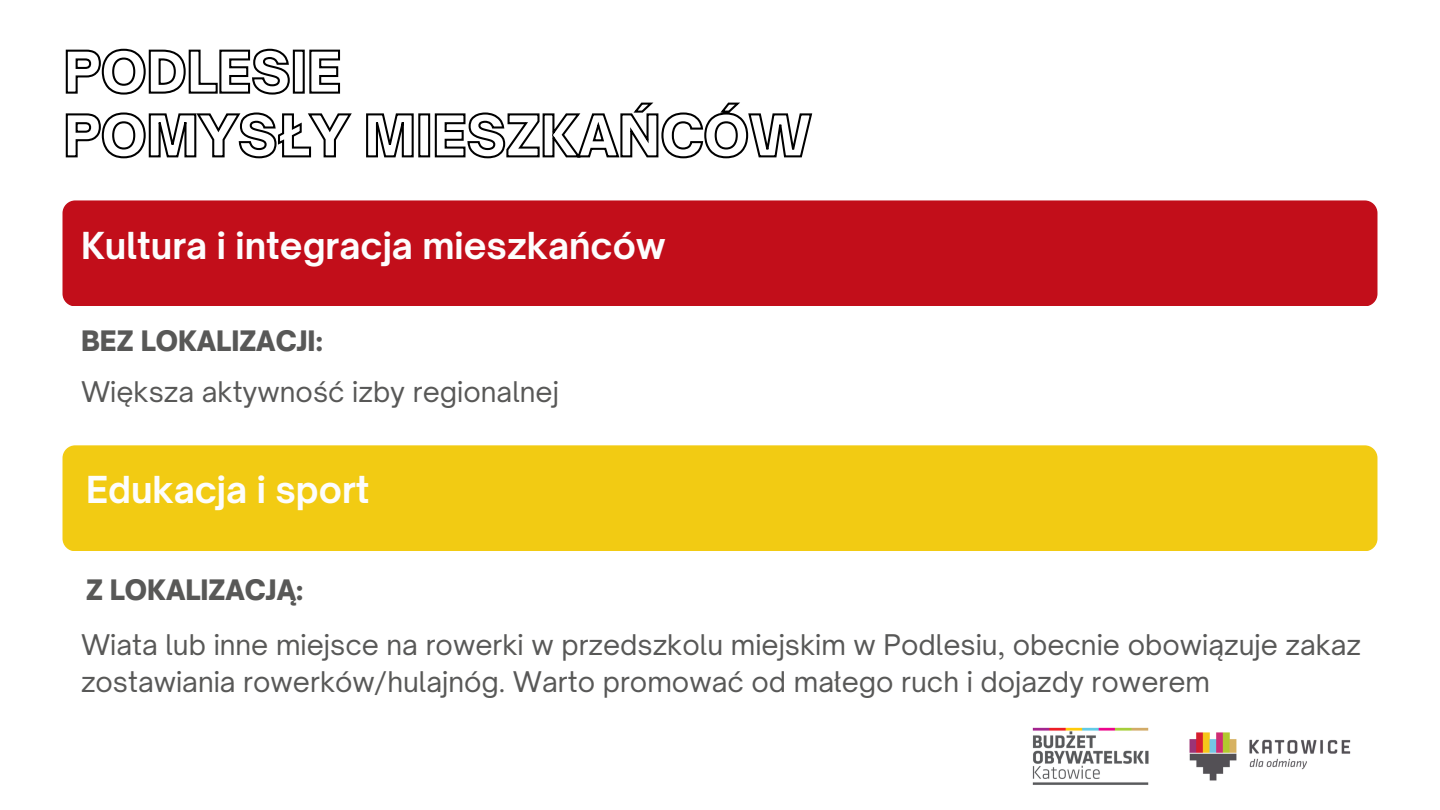
<style>
.page{position:relative;width:1440px;height:810px;background:#fff}
.page>*{position:absolute;margin:0;border:0;box-sizing:border-box;transform-origin:0 0}
.t1{font:700 35.6px "Open Sauce One";color:#fdfdfd}
.t2{font:27.3px/37.5px "Open Sauce One";color:#585857}
.t3{font:900 27px "Open Sauce One";color:#585857}
</style>
<div class="page">
<img style="left:1032px;top:727px;width:319px;height:58px">
<svg style="left:65px;top:48px;width:276px;height:47px"></svg>
<svg style="left:65px;top:102px;width:748px;height:57px"></svg>
<div style="left:63px;top:200px;width:1314px;height:106px;background:#c20e1a;border-radius:13px"></div>
<div style="left:63px;top:445px;width:1314px;height:106px;background:#f2cb13;border-radius:13px"></div>
<h2 class="t1" style="left:81px;top:223px;width:586px">Kultura i integracja mieszkańców</h2>
<p class="t3" style="left:81px;top:324px;width:243px">BEZ LOKALIZACJI:</p>
<h3 class="t2" style="left:81px;top:372px;width:480px">Większa aktywność izby regionalnej</h3>
<h3 class="t1" style="left:86px;top:467px;width:285px">Edukacja i sport</h3>
<p class="t3" style="left:86px;top:573px;width:219px">Z LOKALIZACJĄ:</p>
<p class="t2" style="left:81px;top:626px;width:1282px">Wiata lub inne miejsce na rowerki w przedszkolu miejskim w Podlesiu, obecnie obowiązuje zakaz zostawiania rowerków/hulajnóg. Warto promować od małego ruch i dojazdy rowerem</p>
</div>
